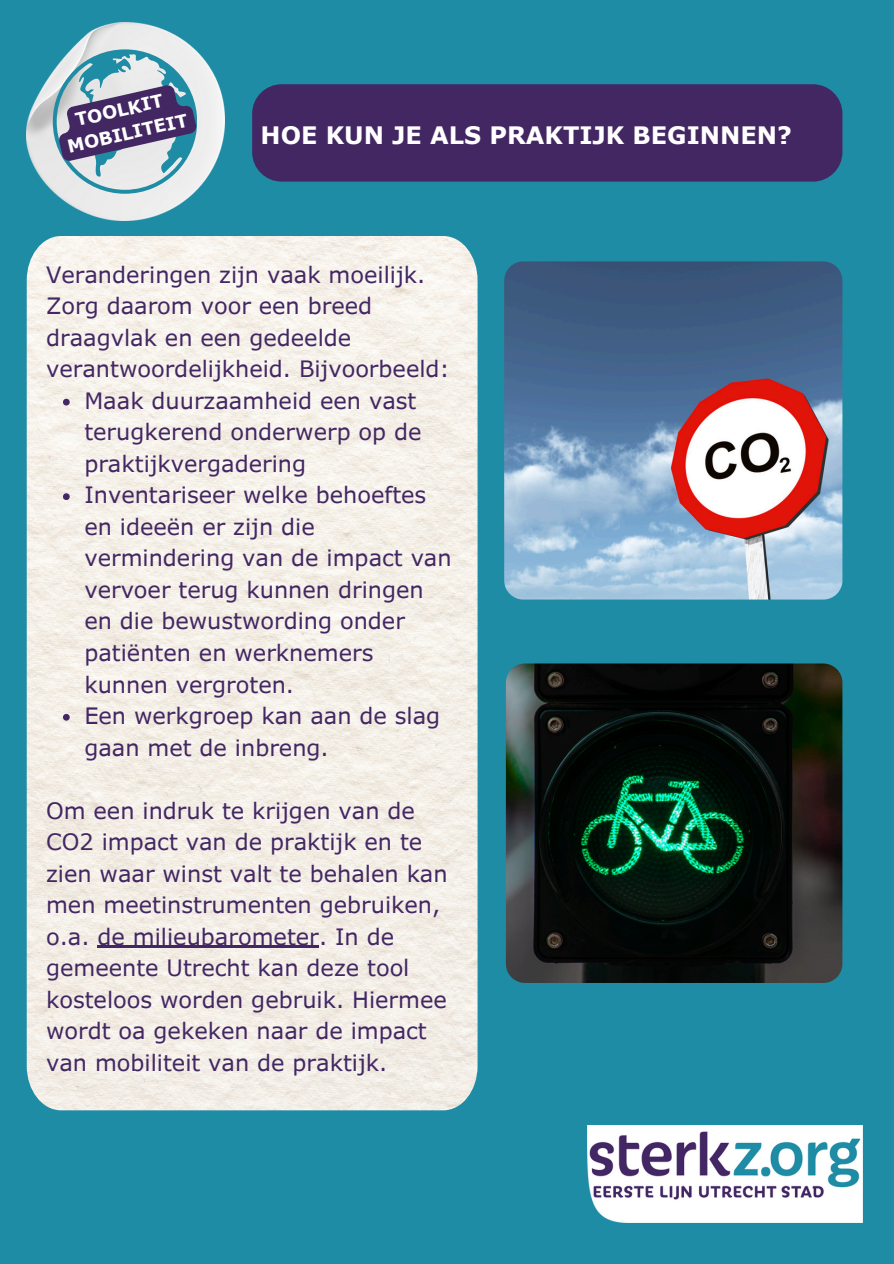
<style>
.page{position:relative;width:894px;height:1264px;background:#fff}
.page>*{position:absolute;margin:0;border:0;box-sizing:border-box;transform-origin:0 0}
.t1{font:700 24px "Verdana Pro";color:#fff}
.t2{font:22.5px/31.5px "Verdana Pro";color:#432763}
.t3{font:700 17.85px "Verdana Pro";color:#fff}
</style>
<div class="page">
<div style="left:0;top:0;width:893px;height:1263px;background:#1f8ca5"></div>
<img style="left:587px;top:1125px;width:275px;height:97px">
<div style="left:252px;top:84px;width:590px;height:98px;background:#432763;border-radius:29px"></div>
<img style="left:26px;top:22px;width:198px;height:198px">
<img style="left:505px;top:663px;width:337px;height:319px">
<img style="left:27px;top:236px;width:450px;height:874px">
<img style="left:504px;top:261px;width:338px;height:338px;border-radius:19px">
<svg style="left:63px;top:399px;width:7px;height:6px"></svg>
<svg style="left:63px;top:493px;width:7px;height:7px"></svg>
<svg style="left:63px;top:714px;width:7px;height:6px"></svg>
<hr style="left:97px;top:945px;width:222px;height:3px;background:#432763">
<svg style="left:52px;top:49px;width:145px;height:144px"></svg>
<p class="t3" style="left:73px;top:109px;width:91px;rotate:-13deg">TOOLKIT</p>
<h2 class="t3" style="left:65px;top:136px;width:124px;rotate:-13deg">MOBILITEIT</h2>
<p class="t1" style="left:260px;top:119px;width:532px">HOE KUN JE ALS PRAKTIJK BEGINNEN?</p>
<h1 class="t2" style="left:46px;top:258px;width:405px">Veranderingen zijn vaak moeilijk.<br>Zorg daarom voor een breed draagvlak en een gedeelde verantwoordelijkheid. Bijvoorbeeld:</h1>
<p class="t2" style="left:84px;top:384px;width:338px">Maak duurzaamheid een vast terugkerend onderwerp op de praktijkvergadering</p>
<h2 class="t2" style="left:84px;top:478px;width:369px">Inventariseer welke behoeftes en ideeën er zijn die vermindering van de impact van vervoer terug kunnen dringen en die bewustwording onder patiënten en werknemers kunnen vergroten.</h2>
<p class="t2" style="left:84px;top:699px;width:357px">Een werkgroep kan aan de slag gaan met de inbreng.</p>
<p class="t2" style="left:46px;top:793px;width:403px">Om een indruk te krijgen van de<br>CO2 impact van de praktijk en te zien waar winst valt te behalen kan men meetinstrumenten gebruiken, o.a. de milieubarometer. In de gemeente Utrecht kan deze tool kosteloos worden gebruik. Hiermee wordt oa gekeken naar de impact van mobiliteit van de praktijk.</p>
</div>
